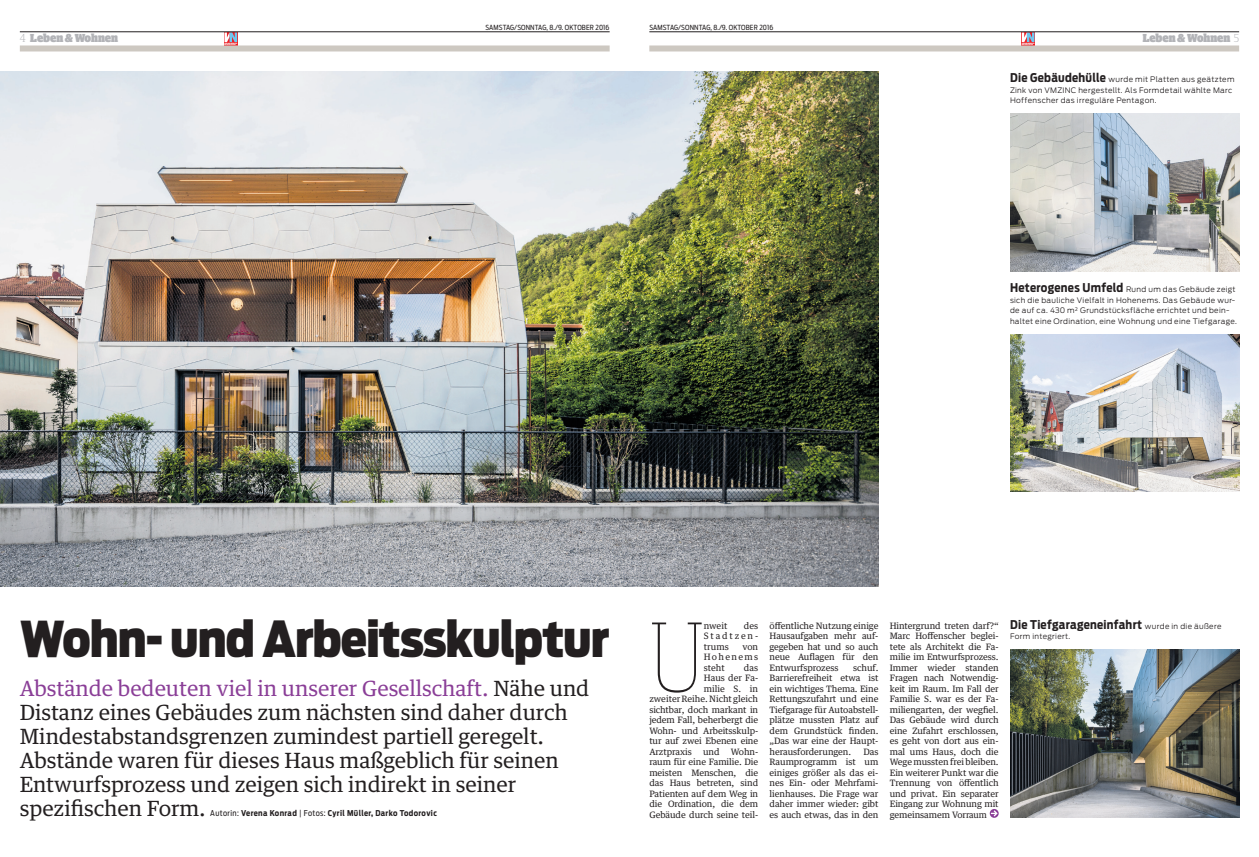
<style>
.page{position:relative;width:1259px;height:857px;background:#fff}
.page>*{position:absolute;margin:0;border:0;box-sizing:border-box;transform-origin:0 0}
.bröd{font:100 99.7px "Guardian Compact";color:#231f20;scale:.85 1}
.t1{font:900 49px "Antenna Cond";letter-spacing:-.02em;color:#231f20}
.Text{font:21px/24px "Guardian Text Egyp 2";letter-spacing:-.005em;color:#231f20}
.t2{font:700 12px "Antenna Cond";letter-spacing:.02em;color:#231f20}
.Text-2{font:11.6px "Guardian Compact Ultra";letter-spacing:-.005em;color:#b2b3b7}
.Text-3{font:8.8px/10.5px "Guardian Text Egyp 2";letter-spacing:-.01em;color:#231f20;text-align:justify}
.Text-4{font:700 8px "Antenna Cond";letter-spacing:.05em;color:#231f20}
.t3{font:300 7.5px/10.5px "Antenna";letter-spacing:.04em;color:#231f20}
.Text-5{font:7px "Antenna Cond";letter-spacing:.02em;color:#231f20}
.t4{font:900 1.6px/1.4px "Antenna Cond";letter-spacing:.02em;color:#fff}
.s1{font-family:"Guardian Compact";font-weight:300}
.s2{font-family:"Guardian Compact";font-weight:300;font-size:11.5px}
.s3{font-family:"Antenna Cond";font-weight:700;font-size:12px}
.s4{color:#8a3e97}
.s5{font-weight:400}
.s6{font-family:"Antenna";font-weight:300}
.s7{font-family:"Antenna";font-weight:300;font-size:7.5px}
</style>
<div class="page">
<img style="left:0;top:71px;width:878px;height:515px">
<img style="left:1010px;top:649px;width:229px;height:168px">
<img style="left:1010px;top:334px;width:229px;height:157px">
<svg style="left:989px;top:808px;width:9px;height:9px"></svg>
<svg style="left:991px;top:809px;width:6px;height:7px"></svg>
<img style="left:1010px;top:113px;width:229px;height:158px">
<div style="left:1021px;top:32px;width:14px;height:14px;background:#ee1d23"></div>
<svg style="left:1021px;top:33px;width:13px;height:9px"></svg>
<hr style="left:649px;top:32px;width:590px;height:1px;background:#231f20">
<div style="left:649px;top:45px;width:590px;height:6px;background:#cdc8c1"></div>
<div style="left:224px;top:32px;width:14px;height:14px;background:#ee1d23"></div>
<svg style="left:224px;top:33px;width:13px;height:9px"></svg>
<hr style="left:20px;top:32px;width:589px;height:1px;background:#231f20">
<div style="left:20px;top:45px;width:589px;height:6px;background:#cdc8c1"></div>
<p class="Text-2" style="left:20px;top:31px;width:100px"><span class="s1">4</span> Leben &amp; Wohnen</p>
<p class="t4" style="left:224px;top:42px;width:14px">VORARLBERGER</p>
<p class="t4" style="left:224px;top:44px;width:13px">NACHRICHTEN</p>
<p class="Text-5" style="left:485px;top:23px;width:126px">SAMSTAG/SONNTAG, 8./9. OKTOBER 2016</p>
<p class="Text-5" style="left:649px;top:23px;width:126px">SAMSTAG/SONNTAG, 8./9. OKTOBER 2016</p>
<p class="t4" style="left:1021px;top:42px;width:14px">VORARLBERGER<br>NACHRICHTEN</p>
<p class="Text-2" style="left:1142px;top:31px;width:98px">Leben &amp; Wohnen <span class="s2">5</span></p>
<p class="t3" style="left:1010px;top:74px;width:226px"><span class="s3">Die Gebäudehülle</span> wurde mit Platten aus geätztem<br>Zink von VMZINC hergestellt. Als Formdetail wählte Marc<br>Hoffenscher das irreguläre Pentagon.</p>
<p class="t3" style="left:1010px;top:284px;width:228px"><span class="s3">Heterogenes Umfeld</span> Rund um das Gebäude zeigt sich die bauliche Vielfalt in Hohenems. Das Gebäude wur&shy;de auf ca. 430 m² Grundstücksfläche errichtet und bein&shy;haltet eine Ordination, eine Wohnung und eine Tiefgarage.</p>
<p class="t1" style="left:20px;top:610px;width:591px">Wohn- und Arbeitsskulptur</p>
<p class="Text" style="left:20px;top:674px;width:571px"><span class="s4">Abstände bedeuten viel in unserer Gesellschaft.</span> Nähe und Distanz eines Gebäudes zum nächsten sind daher durch Mindestabstandsgrenzen zumindest partiell geregelt.<br>Abstände waren für dieses Haus maßgeblich für seinen Entwurfsprozess und zeigen sich indirekt in seiner spezifischen Form.</p>
<p class="Text-4" style="left:210px;top:808px;width:228px"><span class="s5">Autorin:</span> Verena Konrad <span class="s6">|</span> <span class="s5">Fotos:</span> Cyril Müller, Darko Todorovic</p>
<p class="Text-3" style="left:704px;top:619px;width:56px;text-indent:40px">des Stadtzen&shy;trums</p>
<p class="Text-3" style="left:704px;top:619px;width:25px">nweit</p>
<p class="bröd" style="left:649px;top:606px;width:66px">U</p>
<p class="Text-3" style="left:704px;top:640px;width:56px;text-indent:39px">von Hohenems steht</p>
<p class="Text-3" style="left:744px;top:661px;width:16px">das</p>
<p class="Text-3" style="left:704px;top:671px;width:56px">Haus der Fa-</p>
<p class="Text-3" style="left:704px;top:682px;width:56px">milie S. in</p>
<p class="Text-3" style="left:649px;top:692px;width:110px">zweiter Reihe. Nicht gleich</p>
<p class="Text-3" style="left:649px;top:703px;width:110px">sichtbar, doch markant in</p>
<p class="Text-3" style="left:649px;top:713px;width:110px">jedem Fall, beherbergt die</p>
<p class="Text-3" style="left:649px;top:724px;width:110px">Wohn- und Arbeitsskulp-</p>
<p class="Text-3" style="left:649px;top:734px;width:110px">tur auf zwei Ebenen eine</p>
<p class="Text-3" style="left:649px;top:745px;width:44px">Arztpraxis</p>
<p class="Text-3" style="left:703px;top:745px;width:18px">und</p>
<p class="Text-3" style="left:649px;top:745px;width:110px;text-indent:81px">Wohn&shy;raum für eine Familie. Die meisten Menschen, die das Haus betreten, sind Patienten auf dem Weg in die Ordination, die dem Gebäude durch seine teil-</p>
<p class="Text-3" style="left:769px;top:619px;width:110px">öffentliche Nutzung einige Hausaufgaben mehr auf&shy;gegeben hat und so auch neue Auflagen für den Entwurfsprozess</p>
<p class="Text-3" style="left:769px;top:661px;width:110px;text-indent:84px">schuf.<br>Barrierefreiheit etwa ist ein wichtiges Thema. Eine Rettungszufahrt und eine Tiefgarage für Autoabstell&shy;plätze mussten Platz auf dem Grundstück finden. „Das war eine der Haupt&shy;herausforderungen.</p>
<p class="Text-3" style="left:769px;top:745px;width:110px;text-indent:94px">Das Raumprogramm ist um einiges größer als das ei&shy;nes Ein- oder Mehrfami&shy;lienhauses. Die Frage war daher immer wieder: gibt es auch etwas, das in den</p>
<p class="Text-3" style="left:890px;top:619px;width:110px">Hintergrund treten darf?“ Marc Hoffenscher beglei&shy;tete als Architekt die Fa&shy;milie im Entwurfsprozess.<br>Immer wieder standen Fragen nach Notwendig&shy;keit im Raum. Im Fall der Familie S. war es der Fa&shy;miliengarten, der wegfiel.<br>Das Gebäude wird durch eine Zufahrt erschlossen, es geht von dort aus ein&shy;mal ums Haus, doch die Wege mussten frei bleiben.<br>Ein weiterer Punkt war die Trennung von öffentlich und privat. Ein separater Eingang zur Wohnung mit gemeinsamem Vorraum</p>
<p class="t2" style="left:1010px;top:616px;width:213px">Die Tiefgarageneinfahrt <span class="s7">wurde in die äußere</span></p>
<p class="t3" style="left:1010px;top:631px;width:62px">Form integriert.</p>
</div>
